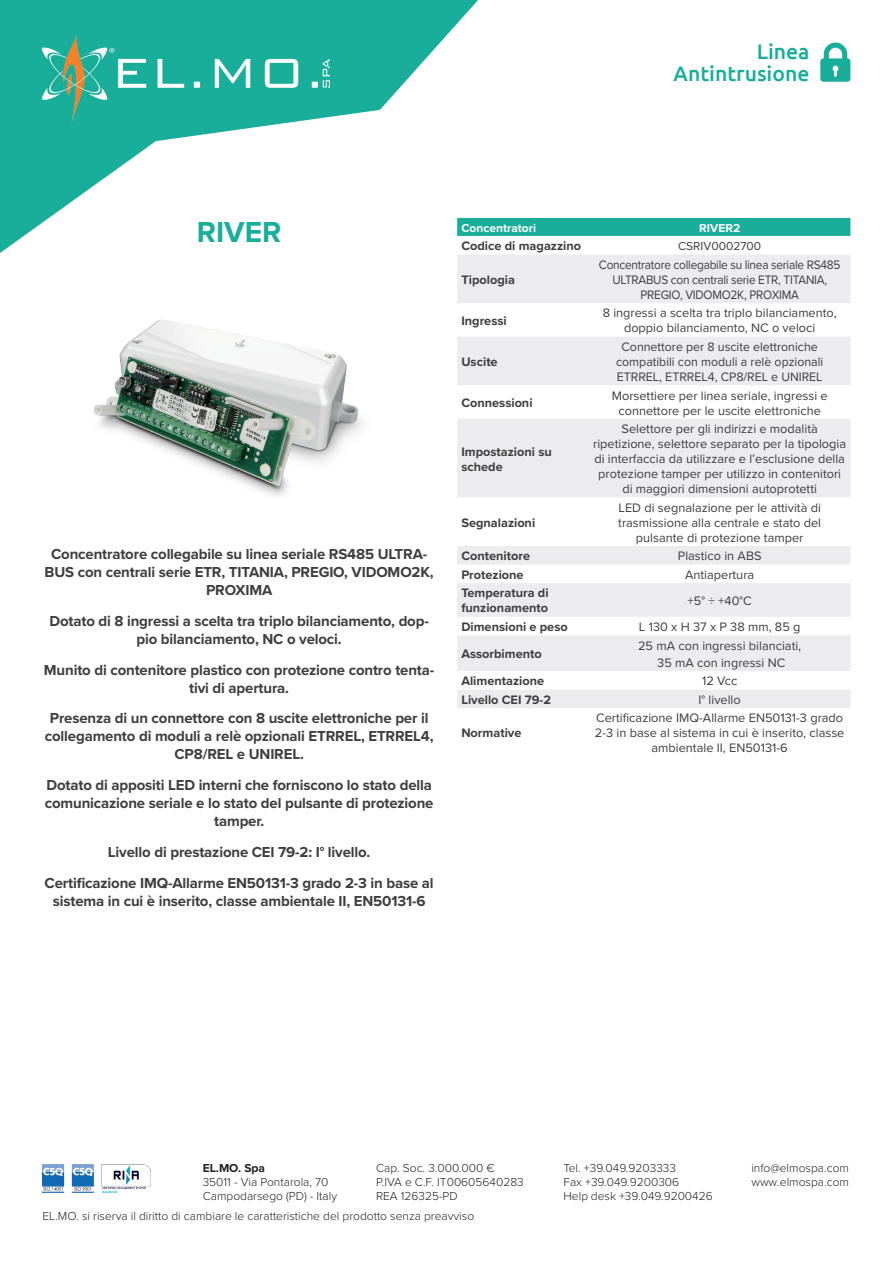
<style>
.page{position:relative;width:893px;height:1263px;background:#fff}
.page>*{position:absolute;margin:0;border:0;box-sizing:border-box;transform-origin:0 0}
.t1{font:700 30px "Proxima Nova";color:#19ae9a}
.t2{font:500 21.15px/22.5px "Ubuntu";color:#19ae9a;text-align:right}
.t3{font:700 15px/18px "Proxima Nova";letter-spacing:-.01em;color:#3e3e3f;text-align:center}
.t4{font:12.75px/15px "Proxima Nova";color:#3e3e3f;text-align:center}
.t5{font:700 12.75px/15px "Proxima Nova";color:#3e3e3f}
.t6{font:12.75px/15px "Proxima Nova";letter-spacing:-.02em;color:#3e3e3f;text-align:center;scale:.93 1}
.t7{font:300 12px/14.4px "Proxima Nova";color:#231f20}
.t8{font:700 12px "Proxima Nova";color:#fff}
.t9{font:12px "Proxima Nova";color:#3e3e3f}
.t10{font:700 12px "Proxima Nova";color:#231f20}
</style>
<div class="page">
<svg style="left:0;top:0;width:490px;height:253px"></svg>
<svg style="left:820px;top:43px;width:30px;height:39px"></svg>
<img style="left:43px;top:34px;width:286px;height:90px">
<img style="left:43px;top:1164px;width:108px;height:28px">
<div style="left:457px;top:218px;width:393px;height:18px;background:#19ae9a"></div>
<svg style="left:457px;top:255px;width:393px;height:453px;fill:#ececee"></svg>
<img style="left:93px;top:319px;width:270px;height:177px">
<h2 class="t2" style="left:674px;top:39px;width:137px">Linea<br>Antintrusione</h2>
<h1 class="t1" style="left:197px;top:214px;width:86px">RIVER</h1>
<p class="t8" style="left:461px;top:220px;width:76px">Concentratori</p>
<p class="t8" style="left:699px;top:220px;width:43px">RIVER2</p>
<p class="t5" style="left:461px;top:239px;width:121px">Codice di magazzino</p>
<p class="t9" style="left:678px;top:239px;width:85px">CSRIV0002700</p>
<p class="t5" style="left:461px;top:273px;width:55px">Tipologia</p>
<p class="t6" style="left:599px;top:257px;width:261px">Concentratore collegabile su linea seriale RS485<br>ULTRABUS con centrali serie ETR, TITANIA,<br>PREGIO, VIDOMO2K, PROXIMA</p>
<p class="t5" style="left:461px;top:314px;width:47px">Ingressi</p>
<p class="t4" style="left:603px;top:306px;width:236px">8 ingressi a scelta tra triplo bilanciamento, doppio bilanciamento, NC o veloci</p>
<p class="t5" style="left:461px;top:355px;width:38px">Uscite</p>
<p class="t4" style="left:616px;top:339px;width:209px">Connettore per 8 uscite elettroniche compatibili con moduli a relè opzionali<br>ETRREL, ETRREL4, CP8/REL e UNIREL</p>
<p class="t5" style="left:461px;top:396px;width:73px">Connessioni</p>
<p class="t4" style="left:612px;top:388px;width:217px">Morsettiere per linea seriale, ingressi e connettore per le uscite elettroniche</p>
<p class="t5" style="left:461px;top:444px;width:92px">Impostazioni su schede</p>
<p class="t4" style="left:593px;top:422px;width:254px">Selettore per gli indirizzi e modalità ripetizione, selettore separato per la tipologia di interfaccia da utilizzare e l’esclusione della protezione tamper per utilizzo in contenitori di maggiori dimensioni autoprotetti</p>
<p class="t3" style="left:45px;top:546px;width:391px">Concentratore collegabile su linea seriale RS485 ULTRA-<br>BUS con centrali serie ETR, TITANIA, PREGIO, VIDOMO2K,<br>PROXIMA</p>
<p class="t3" style="left:49px;top:612px;width:381px">Dotato di 8 ingressi a scelta tra triplo bilanciamento, dop&shy;pio bilanciamento, NC o veloci.</p>
<p class="t3" style="left:44px;top:661px;width:392px">Munito di contenitore plastico con protezione contro tenta&shy;tivi di apertura.</p>
<p class="t3" style="left:45px;top:710px;width:390px">Presenza di un connettore con 8 uscite elettroniche per il collegamento di moduli a relè opzionali ETRREL, ETRREL4,<br>CP8/REL e UNIREL.</p>
<p class="t3" style="left:45px;top:777px;width:390px">Dotato di appositi LED interni che forniscono lo stato della comunicazione seriale e lo stato del pulsante di protezione tamper.</p>
<p class="t3" style="left:45px;top:837px;width:391px;line-height:30.8px">Livello di prestazione CEI 79-2: I° livello.<br>Certificazione IMQ-Allarme EN50131-3 grado 2-3 in base al</p>
<p class="t3" style="left:53px;top:892px;width:374px">sistema in cui è inserito, classe ambientale II, EN50131-6</p>
<p class="t5" style="left:461px;top:515px;width:75px">Segnalazioni</p>
<p class="t4" style="left:618px;top:500px;width:204px">LED di segnalazione per le attività di trasmissione alla centrale e stato del pulsante di protezione tamper</p>
<p class="t5" style="left:461px;top:549px;width:70px">Contenitore</p>
<p class="t4" style="left:678px;top:549px;width:85px">Plastico in ABS</p>
<p class="t5" style="left:461px;top:568px;width:64px">Protezione</p>
<p class="t4" style="left:685px;top:567px;width:71px">Antiapertura</p>
<p class="t5" style="left:461px;top:586px;width:89px">Temperatura di funzionamento</p>
<p class="t4" style="left:687px;top:593px;width:66px">+5° ÷ +40°C</p>
<p class="t5" style="left:461px;top:620px;width:108px">Dimensioni e peso</p>
<p class="t4" style="left:639px;top:619px;width:163px">L 130 x H 37 x P 38 mm, 85 g</p>
<p class="t5" style="left:461px;top:647px;width:82px">Assorbimento</p>
<p class="t4" style="left:638px;top:637px;width:165px;line-height:17.1px">25 mA con ingressi bilanciati,<br>35 mA con ingressi NC</p>
<p class="t5" style="left:461px;top:674px;width:84px">Alimentazione</p>
<p class="t4" style="left:702px;top:674px;width:37px">12 Vcc</p>
<p class="t5" style="left:461px;top:693px;width:91px">Livello CEI 79-2</p>
<p class="t4" style="left:699px;top:692px;width:44px">I° livello</p>
<p class="t5" style="left:461px;top:726px;width:62px">Normative</p>
<p class="t4" style="left:595px;top:711px;width:251px">Certificazione IMQ-Allarme EN50131-3 grado<br>2-3 in base al sistema in cui è inserito, classe ambientale II, EN50131-6</p>
<p class="t7" style="left:376px;top:1160px;width:149px">Cap. Soc. 3.000.000 €<br>P.IVA e C.F. IT00605640283<br>REA 126325-PD</p>
<p class="t7" style="left:751px;top:1160px;width:99px">info@elmospa.com www.elmospa.com</p>
<p class="t7" style="left:43px;top:1209px;width:433px">EL.MO. si riserva il diritto di cambiare le caratteristiche del prodotto senza preavviso</p>
<p class="t10" style="left:203px;top:1160px;width:64px">EL.MO. Spa</p>
<p class="t7" style="left:203px;top:1175px;width:136px">35011 - Via Pontarola, 70<br>Campodarsego (PD) - Italy</p>
<p class="t7" style="left:563px;top:1160px;width:151px">Tel. +39.049.9203333<br>Fax +39.049.9200306<br>Help desk +39.049.9200426</p>
</div>
